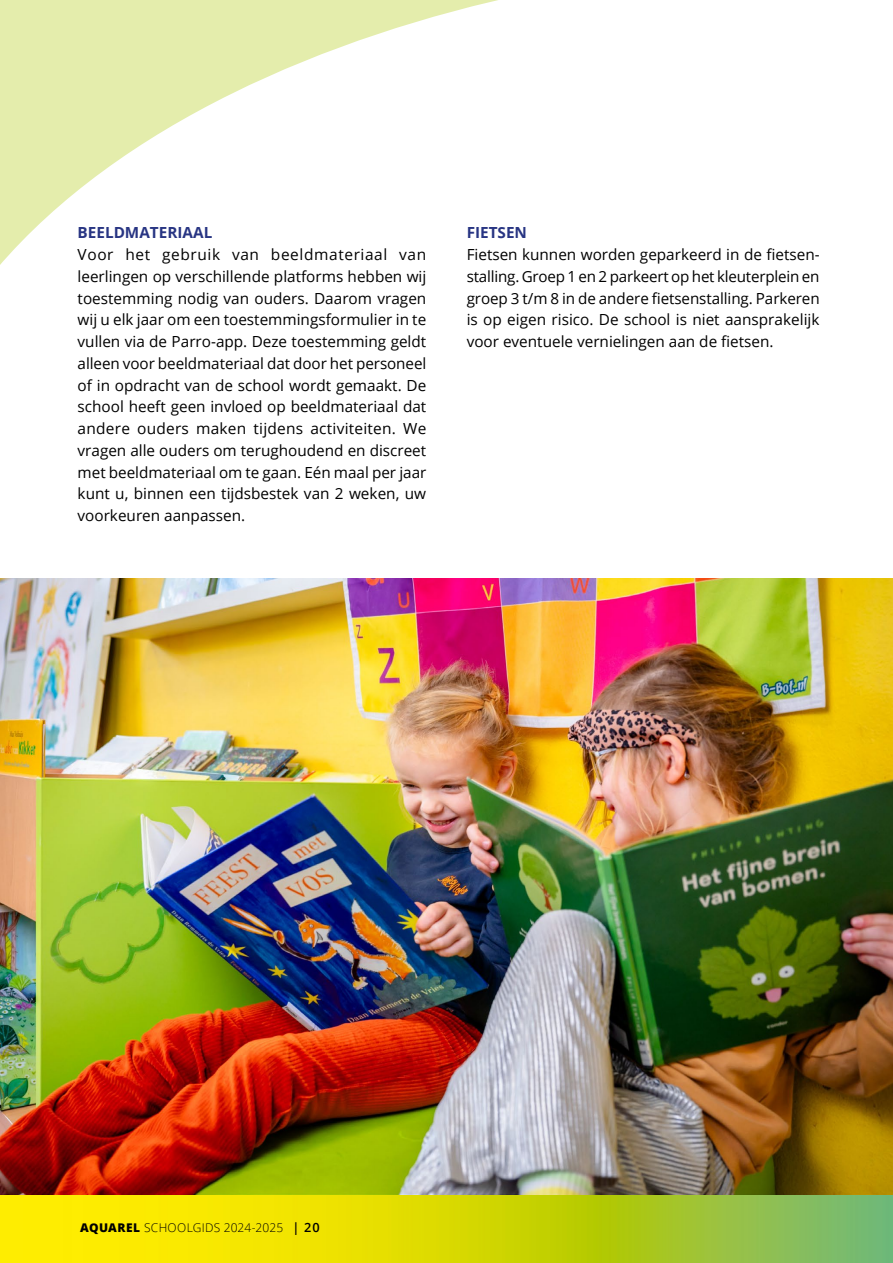
<style>
.page{position:relative;width:893px;height:1263px;background:#fff}
.page>*{position:absolute;margin:0;border:0;box-sizing:border-box;transform-origin:0 0}
.t1{font:15.3px/21.8px "Open Sans";color:#000;text-align:justify}
.t2{font:700 15.3px "Open Sans";color:#283583}
.t3{font:300 12px "Open Sans";letter-spacing:.025em;color:#000}
.s1{font-weight:800}
.s2{font-weight:600;font-size:12.75px}
</style>
<div class="page">
<svg style="left:0;top:0;width:498px;height:265px"></svg>
<img style="left:0;top:578px;width:893px;height:685px">
<p class="t2" style="left:78px;top:222px;width:136px">BEELDMATERIAAL</p>
<p class="t1" style="left:78px;top:243px;width:350px">Voor het gebruik van beeldmateriaal van leerlingen op verschillende platforms hebben wij toestemming nodig van ouders. Daarom vragen wij u elk jaar om een toestemmingsformulier in te vullen via de Parro-app. Deze toestemming geldt alleen voor beeldmateriaal dat door het personeel of in opdracht van de school wordt gemaakt. De school heeft geen invloed op beeldmateriaal dat andere ouders maken tijdens activiteiten. We vragen alle ouders om terughoudend en discreet met beeldmateriaal om te gaan. Eén maal per jaar kunt u, binnen een tijdsbestek van 2 weken, uw voorkeuren aanpassen.</p>
<p class="t2" style="left:467px;top:222px;width:62px">FIETSEN</p>
<p class="t1" style="left:467px;top:243px;width:354px">Fietsen kunnen worden geparkeerd in de fietsen&shy;stalling. Groep 1 en 2 parkeert op het kleuterplein en groep 3 t/m 8 in de andere fietsenstalling. Parkeren is op eigen risico. De school is niet aansprakelijk voor eventuele vernielingen aan de fietsen.</p>
<p class="t3" style="left:80px;top:1219px;width:241px"><span class="s1">AQUAREL</span> SCHOOLGIDS 2024-2025 <span class="s2">| 20</span></p>
</div>
